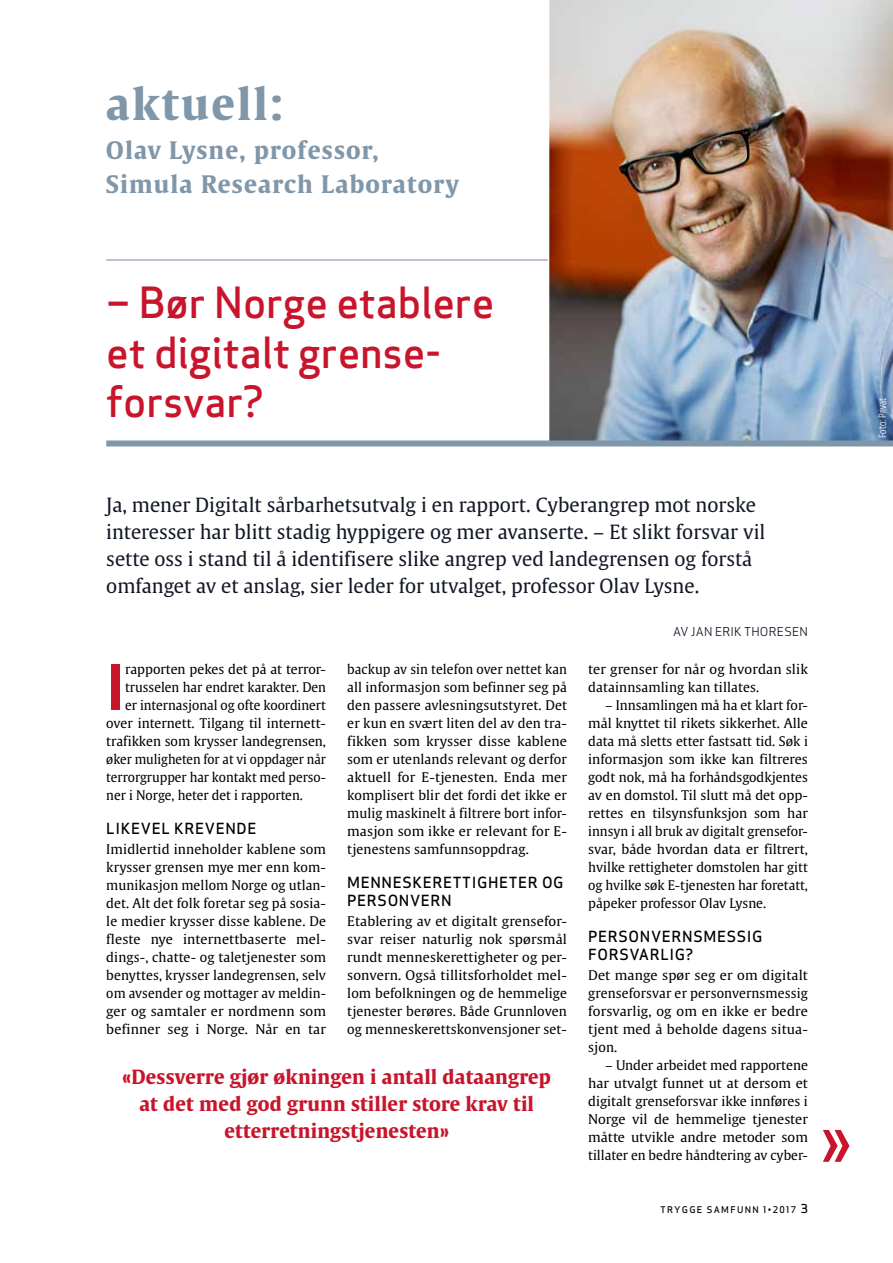
<style>
.page{position:relative;width:893px;height:1263px;background:#fff}
.page>*{position:absolute;margin:0;border:0;box-sizing:border-box;transform-origin:0 0}
.t1{font:77.7px "Gulliver Regular Roman";color:#c8152b}
.t2{font:61.2px "Apex Sans Bold T";color:#c8152b}
.t3{font:43.5px "Gulliver Bold Roman";letter-spacing:.05em;color:#8097aa}
.t4{font:42px/49.5px "Apex Sans Medium T";letter-spacing:-.005em;color:#c8152b}
.t5{font:24px/34.5px "Gulliver Bold Roman";letter-spacing:.05em;color:#8097aa}
.t6{font:19.5px/27px "Gulliver Regular Roman";color:#121726}
.t7{font:19.5px/27px "Gulliver Bold Roman";letter-spacing:.01em;color:#c8152b;text-align:center}
.t8{font:15px/18px "Apex Sans Medium T";letter-spacing:.04em;color:#000}
.t9{font:13.2px/18px "Gulliver Regular Roman";color:#000;text-align:justify}
.t10{font:13.2px "Gulliver Regular Roman";color:#000;scale:.95 1}
.t11{font:13.2px "Gulliver Regular Roman";color:#000;scale:.96 1}
.t12{font:12px "Apex Sans Book T";letter-spacing:.02em;color:#121726}
.t13{font:300 10.5px "Fedra Sans Cond Alt Std";color:#fff}
.t14{font:9px "Apex Sans Medium C";letter-spacing:.15em;color:#000}
.s1{font-size:12px}
</style>
<div class="page">
<hr style="left:106px;top:259px;width:512px;height:1px;background:#8097aa">
<img style="left:548px;top:0;width:345px;height:440px">
<div style="left:106px;top:440px;width:787px;height:6px;background:#8097aa"></div>
<h3 class="t3" style="left:106px;top:76px;width:178px">aktuell:</h3>
<h3 class="t5" style="left:106px;top:133px;width:354px">Olav Lysne, professor,<br>Simula Research Laboratory</h3>
<h3 class="t4" style="left:106px;top:278px;width:390px">– Bør Norge etablere et digitalt grense&shy;forsvar?</h3>
<p class="t6" style="left:106px;top:491px;width:661px">Ja, mener Digitalt sårbarhetsutvalg i en rapport. Cyberangrep mot norske interesser har blitt stadig hyppigere og mer avanserte. – Et slikt forsvar vil sette oss i stand til å identifisere slike angrep ved landegrensen og forstå omfanget av et anslag, sier leder for utvalget, professor Olav Lysne.</p>
<h2 class="t2" style="left:106px;top:647px;width:20px">I</h2>
<p class="t9" style="left:125px;top:660px;width:202px">rapporten pekes det på at terror-</p>
<p class="t9" style="left:125px;top:678px;width:202px">trusselen har endret karakter. Den</p>
<p class="t9" style="left:125px;top:696px;width:202px">er internasjonal og ofte koordinert</p>
<p class="t9" style="left:106px;top:714px;width:221px">over internett. Tilgang til internett-</p>
<p class="t9" style="left:106px;top:732px;width:221px">trafikken som krysser landegrensen,</p>
<p class="t10" style="left:106px;top:750px;width:233px">øker muligheten for at vi oppdager når</p>
<p class="t11" style="left:106px;top:768px;width:230px">terrorgrupper har kontakt med perso-</p>
<p class="t9" style="left:106px;top:786px;width:198px">ner i Norge, heter det i rapporten.</p>
<p class="t8" style="left:106px;top:819px;width:152px">LIKEVEL KREVENDE</p>
<p class="t9" style="left:106px;top:840px;width:221px">Imidlertid inneholder kablene som krysser grensen mye mer enn kom&shy;munikasjon mellom Norge og utlan&shy;det. Alt det folk foretar seg på sosia&shy;le medier krysser disse kablene. De fleste nye internettbaserte mel&shy;dings-, chatte- og taletjenester som benyttes, krysser landegrensen, selv om avsender og mottager av meldin&shy;ger og samtaler er nordmenn som befinner seg i Norge. Når en tar</p>
<p class="t9" style="left:347px;top:660px;width:221px">backup av sin telefon over nettet kan all informasjon som befinner seg på den passere avlesningsutstyret. Det er kun en svært liten del av den tra&shy;fikken som krysser disse kablene som er utenlands relevant og derfor aktuell for E-tjenesten. Enda mer komplisert blir det fordi det ikke er mulig maskinelt å filtrere bort infor&shy;masjon som ikke er relevant for E&shy;tjenestens samfunnsoppdrag.</p>
<p class="t8" style="left:347px;top:873px;width:218px">MENNESKERETTIGHETER OG<br>PERSONVERN</p>
<p class="t9" style="left:347px;top:912px;width:221px">Etablering av et digitalt grensefor&shy;svar reiser naturlig nok spørsmål rundt menneskerettigheter og per&shy;sonvern. Også tillitsforholdet mel&shy;lom befolkningen og de hemmelige tjenester berøres. Både Grunnloven og menneskerettskonvensjoner set-</p>
<h3 class="t7" style="left:122px;top:1063px;width:430px">«Dessverre gjør økningen i antall dataangrep at det med god grunn stiller store krav til etterretningstjenesten»</h3>
<p class="t12" style="left:673px;top:624px;width:136px">AV JAN ERIK THORESEN</p>
<p class="t9" style="left:588px;top:660px;width:221px">ter grenser for når og hvordan slik datainnsamling kan tillates.</p>
<p class="t9" style="left:588px;top:696px;width:221px;text-indent:17px">– Innsamlingen må ha et klart for&shy;mål knyttet til rikets sikkerhet. Alle data må sletts etter fastsatt tid. Søk i informasjon som ikke kan filtreres godt nok, må ha forhåndsgodkjentes av en domstol. Til slutt må det opp&shy;rettes en tilsynsfunksjon som har innsyn i all bruk av digitalt grensefor&shy;svar, både hvordan data er filtrert, hvilke rettigheter domstolen har gitt og hvilke søk E-tjenesten har foretatt, påpeker professor Olav Lysne.</p>
<p class="t8" style="left:588px;top:927px;width:176px">PERSONVERNSMESSIG<br>FORSVARLIG?</p>
<p class="t9" style="left:588px;top:966px;width:221px">Det mange spør seg er om digitalt grenseforsvar er personvernsmessig forsvarlig, og om en ikke er bedre tjent med å beholde dagens situa&shy;sjon.</p>
<p class="t9" style="left:588px;top:1056px;width:221px;text-indent:17px">– Under arbeidet med rapportene har utvalgt funnet ut at dersom et digitalt grenseforsvar ikke innføres i Norge vil de hemmelige tjenester måtte utvikle andre metoder som tillater en bedre håndtering av cyber-</p>
<h1 class="t1" style="left:818px;top:1091px;width:35px">»</h1>
<p class="t14" style="left:660px;top:1204px;width:149px">TRYGGE SAMFUNN 1•2017 <span class="s1">3</span></p>
<p class="t13" style="left:876px;top:438px;width:41px;rotate:-90deg">Foto: Privat</p>
</div>
